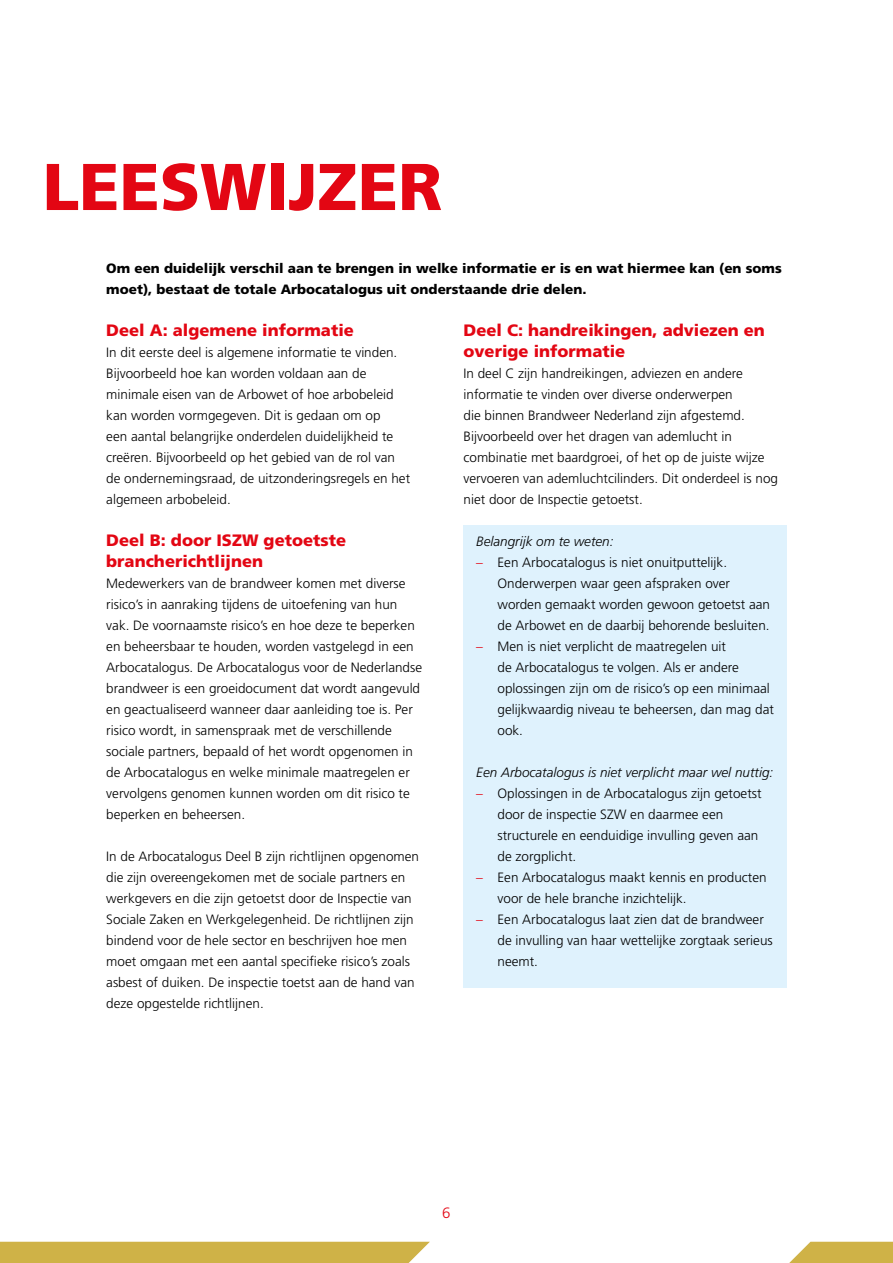
<style>
.page{position:relative;width:893px;height:1263px;background:#fff}
.page>*{position:absolute;margin:0;border:0;box-sizing:border-box;transform-origin:0 0}
.t1{font:900 66px "Frutiger LT Std";color:#e30613}
.t2{font:900 16.5px/21px "Frutiger LT Std";color:#e30613}
.t3{font:300 15px "Frutiger LT Std";color:#e30613}
.t4{font:300 13.5px/21px "Frutiger LT Std";color:#000}
.t5{font:900 13.5px/21px "Frutiger LT Std";color:#000}
.t6{font:italic 300 13.5px "Frutiger LT Std";color:#000}
.s1{color:#e30613}
</style>
<div class="page">
<svg style="left:789px;top:1242px;width:104px;height:21px;background:#d3b959"></svg>
<div style="left:0;top:1242px;width:430px;height:21px;background:#cfb247"></div>
<div style="left:463px;top:525px;width:324px;height:462px;background:#dff2fd"></div>
<h1 class="t1" style="left:43px;top:147px;width:401px">LEESWIJZER</h1>
<p class="t5" style="left:106px;top:258px;width:677px">Om een duidelijk verschil aan te brengen in welke informatie er is en wat hiermee kan (en soms moet), bestaat de totale Arbocatalogus uit onderstaande drie delen.</p>
<p class="t2" style="left:106px;top:320px;width:249px">Deel A: algemene informatie</p>
<p class="t4" style="left:106px;top:342px;width:305px">In dit eerste deel is algemene informatie te vinden.<br>Bijvoorbeeld hoe kan worden voldaan aan de minimale eisen van de Arbowet of hoe arbobeleid kan worden vormgegeven. Dit is gedaan om op<br>een aantal belangrijke onderdelen duidelijkheid te creëren. Bijvoorbeeld op het gebied van de rol van de ondernemingsraad, de uitzonderingsregels en het algemeen arbobeleid.</p>
<p class="t2" style="left:106px;top:530px;width:241px">Deel B: door ISZW getoetste brancherichtlijnen</p>
<p class="t4" style="left:106px;top:573px;width:317px">Medewerkers van de brandweer komen met diverse risico’s in aanraking tijdens de uitoefening van hun vak. De voornaamste risico’s en hoe deze te beperken en beheersbaar te houden, worden vastgelegd in een Arbocatalogus. De Arbocatalogus voor de Nederlandse brandweer is een groeidocument dat wordt aangevuld en geactualiseerd wanneer daar aanleiding toe is. Per risico wordt, in samenspraak met de verschillende sociale partners, bepaald of het wordt opgenomen in de Arbocatalogus en welke minimale maatregelen er vervolgens genomen kunnen worden om dit risico te beperken en beheersen.</p>
<p class="t4" style="left:106px;top:846px;width:314px">In de Arbocatalogus Deel B zijn richtlijnen opgenomen die zijn overeengekomen met de sociale partners en werkgevers en die zijn getoetst door de Inspectie van Sociale Zaken en Werkgelegenheid. De richtlijnen zijn bindend voor de hele sector en beschrijven hoe men moet omgaan met een aantal specifieke risico’s zoals asbest of duiken. De inspectie toetst aan de hand van deze opgestelde richtlijnen.</p>
<p class="t2" style="left:463px;top:320px;width:303px">Deel C: handreikingen, adviezen en overige informatie</p>
<p class="t4" style="left:463px;top:363px;width:316px">In deel C zijn handreikingen, adviezen en andere informatie te vinden over diverse onderwerpen<br>die binnen Brandweer Nederland zijn afgestemd.<br>Bijvoorbeeld over het dragen van ademlucht in combinatie met baardgroei, of het op de juiste wijze vervoeren van ademluchtcilinders. Dit onderdeel is nog niet door de Inspectie getoetst.</p>
<p class="t6" style="left:476px;top:534px;width:139px">Belangrijk om te weten:</p>
<p class="t4" style="left:497px;top:552px;width:274px;text-indent:-21px"><span class="s1">–</span> Een Arbocatalogus is niet onuitputtelijk.<br>Onderwerpen waar geen afspraken over worden gemaakt worden gewoon getoetst aan de Arbowet en de daarbij behorende besluiten.</p>
<p class="t4" style="left:497px;top:636px;width:278px;text-indent:-21px"><span class="s1">–</span> Men is niet verplicht de maatregelen uit<br>de Arbocatalogus te volgen. Als er andere oplossingen zijn om de risico’s op een minimaal gelijkwaardig niveau te beheersen, dan mag dat ook.</p>
<p class="t6" style="left:476px;top:765px;width:299px">Een Arbocatalogus is niet verplicht maar wel nuttig:</p>
<p class="t4" style="left:497px;top:783px;width:266px;text-indent:-21px"><span class="s1">–</span> Oplossingen in de Arbocatalogus zijn getoetst door de inspectie SZW en daarmee een structurele en eenduidige invulling geven aan de zorgplicht.</p>
<p class="t4" style="left:497px;top:867px;width:271px;text-indent:-21px"><span class="s1">–</span> Een Arbocatalogus maakt kennis en producten voor de hele branche inzichtelijk.</p>
<p class="t4" style="left:497px;top:909px;width:277px;text-indent:-21px"><span class="s1">–</span> Een Arbocatalogus laat zien dat de brandweer de invulling van haar wettelijke zorgtaak serieus neemt.</p>
<p class="t3" style="left:442px;top:1204px;width:10px">6</p>
</div>
